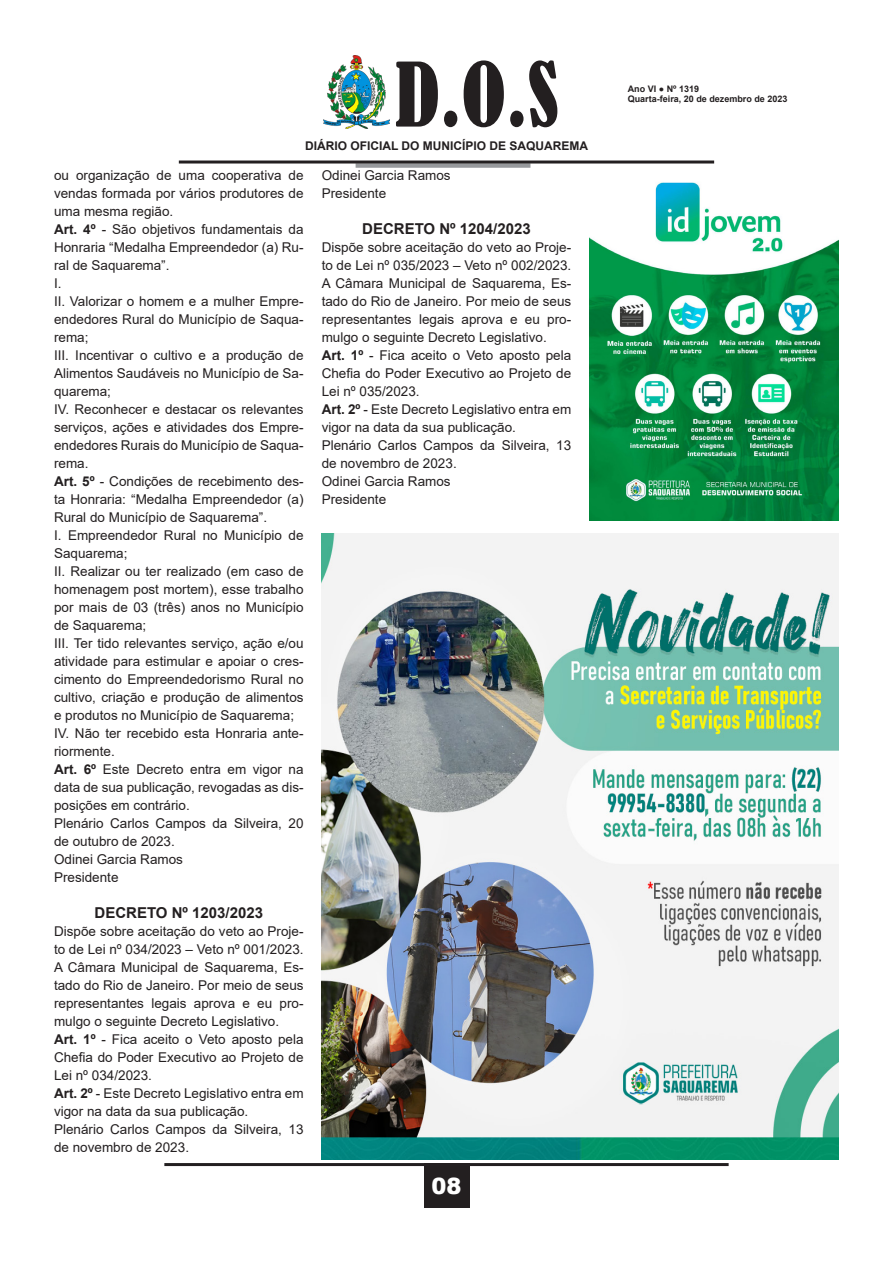
<style>
.page{position:relative;width:893px;height:1263px;background:#fff}
.page>*{position:absolute;margin:0;border:0;box-sizing:border-box;transform-origin:0 0}
.t1{font:condensed 82.5px "Bernard";color:#231f20}
.t2{font:900 22.5px "Arial";color:#fff}
.t3{font:700 15px "Arial";color:#231f20}
.t4{font:13.5px/18px "Arial";color:#231f20;text-align:justify}
.t5{font:700 12px "Arial";color:#231f20}
.t6{font:700 9px/10.8px "Arial";color:#231f20}
.s1{font-weight:700}
</style>
<div class="page">
<hr style="left:164px;top:1163px;width:565px;height:3px;background:#231f20">
<div style="left:424px;top:1163px;width:45px;height:45px;background:#231f20"></div>
<img style="left:324px;top:55px;width:65px;height:73px">
<div style="left:356px;top:163px;width:174px;height:5px;background:#97999c"></div>
<hr style="left:179px;top:161px;width:535px;height:3px;background:#231f20">
<img style="left:589px;top:182px;width:250px;height:339px">
<img style="left:322px;top:534px;width:517px;height:626px">
<h1 class="t1" style="left:395px;top:47px;width:165px">D.O.S</h1>
<p class="t5" style="left:305px;top:137px;width:285px">DIÁRIO OFICIAL DO MUNICÍPIO DE SAQUAREMA</p>
<p class="t4" style="left:54px;top:166px;width:251px">ou organização de uma cooperativa de vendas formada por vários produtores de uma mesma região.</p>
<p class="t4" style="left:54px;top:220px;width:251px"><span class="s1">Art. 4º</span> - São objetivos fundamentais da Honraria “Medalha Empreendedor (a) Ru&shy;ral de Saquarema”.</p>
<p class="t4" style="left:54px;top:274px;width:9px">I.</p>
<p class="t4" style="left:54px;top:292px;width:251px">II. Valorizar o homem e a mulher Empre&shy;endedores Rural do Município de Saqua&shy;rema;</p>
<p class="t4" style="left:54px;top:346px;width:251px">III. Incentivar o cultivo e a produção de Alimentos Saudáveis no Município de Sa&shy;quarema;</p>
<p class="t4" style="left:54px;top:400px;width:251px">IV. Reconhecer e destacar os relevantes serviços, ações e atividades dos Empre&shy;endedores Rurais do Município de Saqua&shy;rema.</p>
<p class="t4" style="left:54px;top:472px;width:251px"><span class="s1">Art. 5º</span> - Condições de recebimento des&shy;ta Honraria: “Medalha Empreendedor (a)<br>Rural do Município de Saquarema”.</p>
<p class="t4" style="left:54px;top:526px;width:251px">I. Empreendedor Rural no Município de<br>Saquarema;</p>
<p class="t4" style="left:54px;top:562px;width:251px">II. Realizar ou ter realizado (em caso de homenagem post mortem), esse trabalho por mais de 03 (três) anos no Município de Saquarema;</p>
<p class="t4" style="left:54px;top:634px;width:251px">III. Ter tido relevantes serviço, ação e/ou atividade para estimular e apoiar o cres&shy;cimento do Empreendedorismo Rural no cultivo, criação e produção de alimentos e produtos no Município de Saquarema;</p>
<p class="t4" style="left:54px;top:724px;width:251px">IV. Não ter recebido esta Honraria ante&shy;riormente.</p>
<p class="t4" style="left:54px;top:760px;width:251px"><span class="s1">Art. 6º</span> Este Decreto entra em vigor na data de sua publicação, revogadas as dis&shy;posições em contrário.</p>
<p class="t4" style="left:54px;top:814px;width:251px">Plenário Carlos Campos da Silveira, 20 de outubro de 2023.</p>
<p class="t4" style="left:54px;top:850px;width:131px">Odinei Garcia Ramos</p>
<p class="t4" style="left:54px;top:868px;width:66px">Presidente</p>
<p class="t3" style="left:95px;top:902px;width:170px">DECRETO Nº 1203/2023</p>
<p class="t4" style="left:54px;top:922px;width:251px">Dispõe sobre aceitação do veto ao Proje&shy;to de Lei nº 034/2023 – Veto nº 001/2023.</p>
<p class="t4" style="left:54px;top:958px;width:251px">A Câmara Municipal de Saquarema, Es&shy;tado do Rio de Janeiro. Por meio de seus representantes legais aprova e eu pro&shy;mulgo o seguinte Decreto Legislativo.</p>
<p class="t4" style="left:54px;top:1030px;width:251px"><span class="s1">Art. 1º</span> - Fica aceito o Veto aposto pela Chefia do Poder Executivo ao Projeto de Lei nº 034/2023.</p>
<p class="t4" style="left:54px;top:1084px;width:251px"><span class="s1">Art. 2º</span> - Este Decreto Legislativo entra em vigor na data da sua publicação.</p>
<p class="t4" style="left:54px;top:1120px;width:251px">Plenário Carlos Campos da Silveira, 13 de novembro de 2023.</p>
<p class="t4" style="left:322px;top:166px;width:131px">Odinei Garcia Ramos</p>
<p class="t4" style="left:322px;top:184px;width:66px">Presidente</p>
<p class="t3" style="left:362px;top:218px;width:170px">DECRETO Nº 1204/2023</p>
<p class="t4" style="left:322px;top:238px;width:251px">Dispõe sobre aceitação do veto ao Proje&shy;to de Lei nº 035/2023 – Veto nº 002/2023.</p>
<p class="t4" style="left:322px;top:274px;width:251px">A Câmara Municipal de Saquarema, Es&shy;tado do Rio de Janeiro. Por meio de seus representantes legais aprova e eu pro&shy;mulgo o seguinte Decreto Legislativo.</p>
<p class="t4" style="left:322px;top:346px;width:251px"><span class="s1">Art. 1º</span> - Fica aceito o Veto aposto pela Chefia do Poder Executivo ao Projeto de Lei nº 035/2023.</p>
<p class="t4" style="left:322px;top:400px;width:251px"><span class="s1">Art. 2º</span> - Este Decreto Legislativo entra em vigor na data da sua publicação.</p>
<p class="t4" style="left:322px;top:436px;width:251px">Plenário Carlos Campos da Silveira, 13 de novembro de 2023.</p>
<p class="t4" style="left:322px;top:472px;width:131px">Odinei Garcia Ramos</p>
<p class="t4" style="left:322px;top:490px;width:66px">Presidente</p>
<h2 class="t2" style="left:431px;top:1170px;width:32px">08</h2>
<p class="t6" style="left:628px;top:83px;width:161px">Ano VI ● Nº 1319<br>Quarta-feira, 20 de dezembro de 2023</p>
</div>
